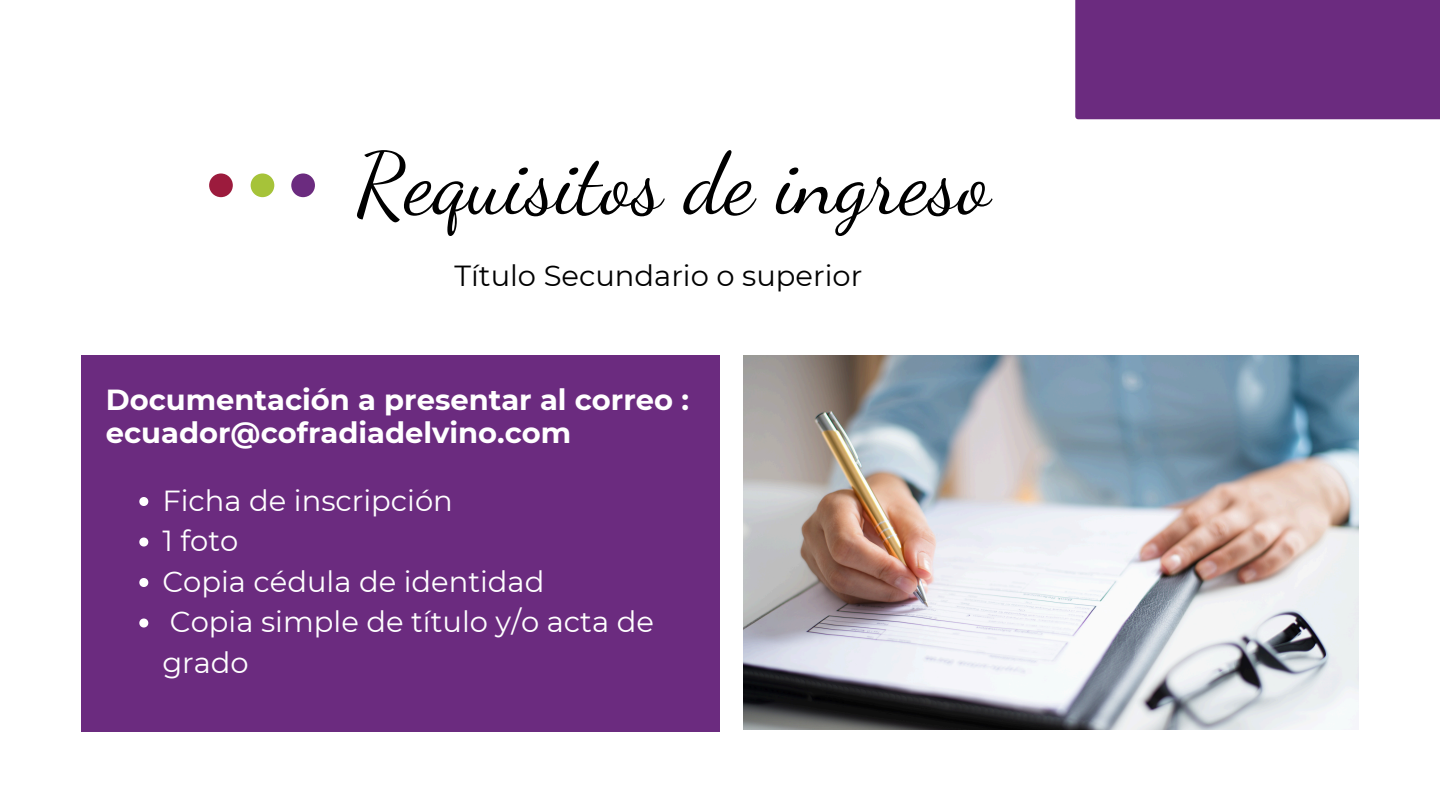
<style>
.page{position:relative;width:1440px;height:810px;background:#fff}
.page>*{position:absolute;margin:0;border:0;box-sizing:border-box;transform-origin:0 0}
.t1{font:85.9px "Dancing Script";color:#000}
.t2{font:29px/40.5px "Montserrat";color:#fff}
.t3{font:700 29px/33px "Montserrat";color:#fff}
.t4{font:29px "Montserrat";color:#000}
</style>
<div class="page">
<div style="left:81px;top:355px;width:639px;height:377px;background:#6b2b7f"></div>
<img style="left:744px;top:355px;width:615px;height:374px">
<div style="left:1075px;top:0;width:365px;height:119px;background:#6b2b7f"></div>
<div style="left:209px;top:173px;width:24px;height:24px;background:#9c1b3d;border-radius:50%"></div>
<div style="left:251px;top:173px;width:23px;height:24px;background:#a6c339;border-radius:50%"></div>
<div style="left:291px;top:173px;width:24px;height:24px;background:#6b2b7f;border-radius:50%"></div>
<svg style="left:139px;top:497px;width:9px;height:9px"></svg>
<svg style="left:139px;top:538px;width:9px;height:9px"></svg>
<svg style="left:139px;top:578px;width:9px;height:9px"></svg>
<svg style="left:139px;top:619px;width:9px;height:9px"></svg>
<p class="t1" style="left:356px;top:133px;width:636px">Requisitos de ingreso</p>
<p class="t4" style="left:454px;top:258px;width:409px">Título Secundario o superior</p>
<p class="t3" style="left:106px;top:383px;width:585px">Documentación a presentar al correo : ecuador@cofradiadelvino.com</p>
<p class="t2" style="left:162px;top:480px;width:292px">Ficha de inscripción</p>
<p class="t2" style="left:162px;top:520px;width:78px">1 foto</p>
<h1 class="t2" style="left:162px;top:561px;width:384px">Copia cédula de identidad</h1>
<p class="t2" style="left:162px;top:601px;width:493px">Copia simple de título y/o acta de grado</p>
</div>
